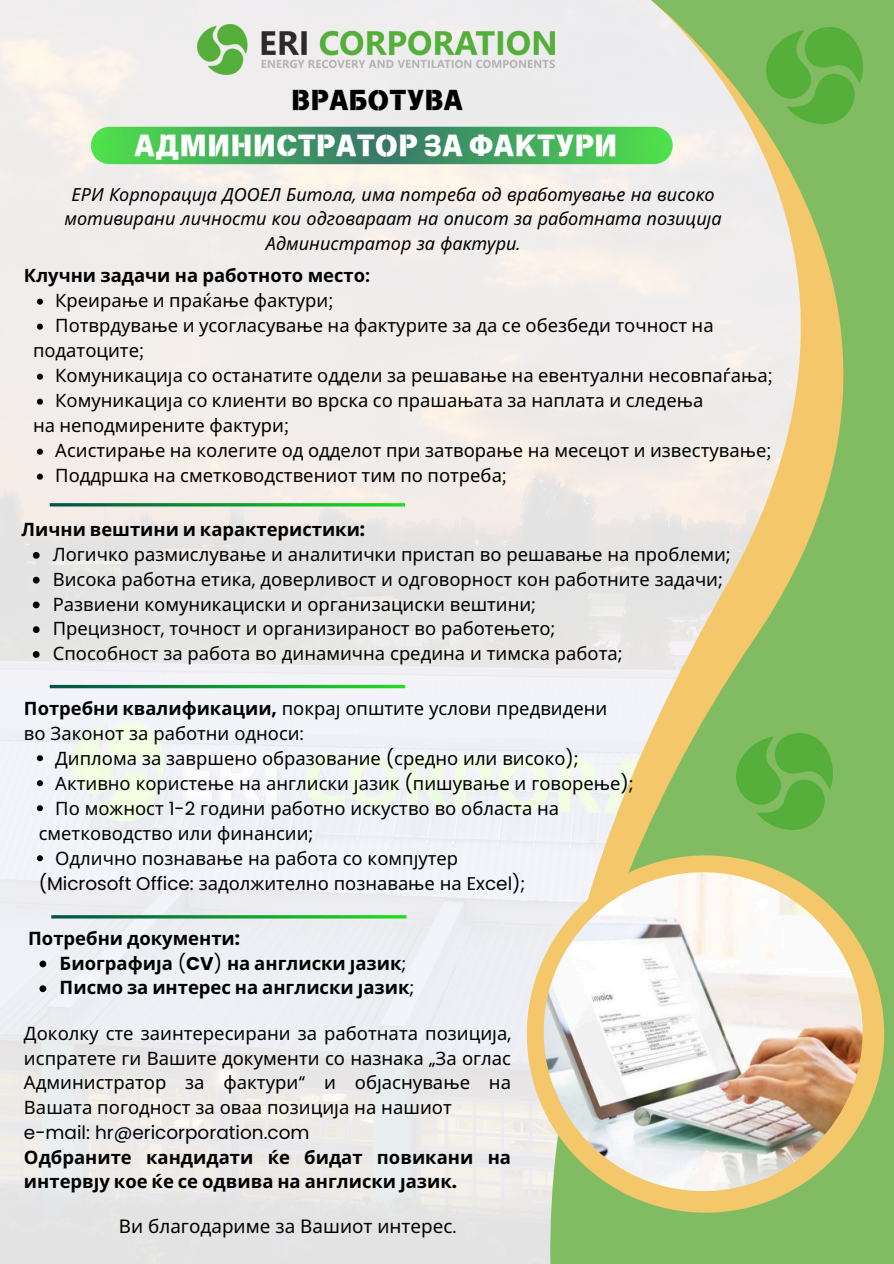
<style>
.page{position:relative;width:894px;height:1264px;background:#fff}
.page>*{position:absolute;margin:0;border:0;box-sizing:border-box;transform-origin:0 0}
.t1{font:28.8px "Canva Title Bole Latin";color:#fff}
.t2{font:27px "Canva Title Bole Latin";color:#000}
.t3{font:18.75px "Noto Sans";color:#000}
.t4{font:18.45px/25px "Noto Sans";color:#000}
.t5{font:700 18.45px/24.8px "Noto Sans";color:#000}
.t6{font:18.45px "Poppins";color:#000}
.t7{font:italic 18px/24.8px "Noto Sans";color:#000;text-align:center}
.s1{font-family:"Poppins"}
.s2{font-family:"Canva Sans"}
.s3{font-weight:700}
.s4{font-family:"Poppins";font-weight:700}
.s5{font-family:"Noto Sans"}
.s6{font-family:"Poppins";font-weight:400}
</style>
<div class="page">
<img style="left:0;top:0;width:504px;height:1263px">
<svg style="left:504px;top:0;width:389px;height:1263px;background:#c9d8b0"></svg>
<div style="left:526px;top:855px;width:357px;height:357px;background:#f4c76b;border-radius:50%"></div>
<img style="left:543px;top:872px;width:319px;height:319px;border-radius:50%">
<hr style="left:50px;top:503px;width:355px;height:3px;background:#fff">
<img style="left:197px;top:24px;width:357px;height:51px">
<svg style="left:91px;top:127px;width:581px;height:37px;background:#44ab5d"></svg>
<hr style="left:50px;top:685px;width:355px;height:3px;background:#fff">
<svg style="left:37px;top:755px;width:6px;height:6px"></svg>
<svg style="left:37px;top:780px;width:6px;height:6px"></svg>
<svg style="left:37px;top:805px;width:6px;height:6px"></svg>
<svg style="left:37px;top:855px;width:6px;height:6px"></svg>
<hr style="left:51px;top:915px;width:355px;height:3px;background:#fff">
<img style="left:736px;top:733px;width:96px;height:96px">
<img style="left:766px;top:27px;width:96px;height:96px">
<svg style="left:37px;top:298px;width:6px;height:7px"></svg>
<svg style="left:37px;top:323px;width:6px;height:7px"></svg>
<svg style="left:37px;top:373px;width:6px;height:7px"></svg>
<svg style="left:37px;top:398px;width:6px;height:6px"></svg>
<svg style="left:37px;top:448px;width:6px;height:6px"></svg>
<svg style="left:37px;top:473px;width:6px;height:6px"></svg>
<svg style="left:39px;top:960px;width:7px;height:7px"></svg>
<svg style="left:39px;top:985px;width:7px;height:7px"></svg>
<svg style="left:33px;top:552px;width:7px;height:6px"></svg>
<svg style="left:33px;top:576px;width:7px;height:7px"></svg>
<svg style="left:33px;top:601px;width:7px;height:7px"></svg>
<svg style="left:33px;top:626px;width:7px;height:7px"></svg>
<svg style="left:33px;top:651px;width:7px;height:6px"></svg>
<p class="t2" style="left:291px;top:86px;width:173px">ВРАБОТУВА</p>
<h2 class="t1" style="left:134px;top:131px;width:485px">АДМИНИСТРАТОР ЗА ФАКТУРИ</h2>
<p class="t7" style="left:64px;top:181px;width:658px">ЕРИ Корпорација ДООЕЛ Битола<span class="s1">,</span> има потреба од вработување на високо мотивирани личности кои одговараат на описот за работната позиција<br>Администратор за фактури<span class="s1">.</span></p>
<h2 class="t5" style="left:24px;top:263px;width:347px">Клучни задачи на работното место<span class="s2">:</span></h2>
<p class="t4" style="left:55px;top:287px;width:279px">Креирање и праќање фактури<span class="s2">;</span></p>
<p class="t4" style="left:55px;top:312px;width:659px">Потврдување и усогласување на фактурите за да се обезбеди точност на</p>
<p class="t4" style="left:55px;top:337px;width:718px;text-indent:-22px">податоците<span class="s2">;<br></span>Комуникација со останатите оддели за решавање на евентуални несовпаѓања<span class="s2">;</span></p>
<p class="t4" style="left:55px;top:387px;width:649px">Комуникација со клиенти во врска со прашањата за наплата и следења</p>
<p class="t4" style="left:55px;top:412px;width:717px;text-indent:-22px">на неподмирените фактури<span class="s2">;<br></span>Асистирање на колегите од одделот при затворање на месецот и известување<span class="s2">;</span></p>
<p class="t4" style="left:55px;top:462px;width:453px">Поддршка на сметководствениот тим по потреба<span class="s2">;</span></p>
<p class="t5" style="left:22px;top:516px;width:345px">Лични вештини и карактеристики<span class="s1">:</span></p>
<p class="t4" style="left:53px;top:541px;width:679px">Логичко размислување и аналитички пристап во решавање на проблеми<span class="s1">;</span></p>
<p class="t4" style="left:53px;top:566px;width:671px">Висока работна етика<span class="s1">,</span> доверливост и одговорност кон работните задачи<span class="s1">;</span></p>
<p class="t4" style="left:53px;top:591px;width:484px">Развиени комуникациски и организациски вештини<span class="s1">;</span></p>
<p class="t4" style="left:53px;top:615px;width:504px">Прецизност<span class="s1">,</span> точност и организираност во работењето<span class="s1">;</span></p>
<p class="t4" style="left:53px;top:640px;width:571px">Способност за работа во динамична средина и тимска работа<span class="s1">;</span></p>
<p class="t4" style="left:24px;top:695px;width:584px"><span class="s3">Потребни квалификации</span><span class="s4">,</span> покрај општите услови предвидени</p>
<p class="t4" style="left:24px;top:720px;width:281px">во Законот за работни односи<span class="s1">:</span></p>
<p class="t4" style="left:55px;top:745px;width:525px">Диплома за завршено образование <span class="s1">(</span>средно или високо<span class="s1">);</span></p>
<p class="t4" style="left:55px;top:770px;width:580px">Активно користење на англиски јазик <span class="s1">(</span>пишување и говорење<span class="s1">);</span></p>
<p class="t4" style="left:55px;top:795px;width:505px">По можност <span class="s1">1-2</span> години работно искуство во областа на</p>
<h1 class="t4" style="left:55px;top:820px;width:404px;text-indent:-17px">сметководство или финансии<span class="s1">;<br></span>Одлично познавање на работа со компјутер</h1>
<h1 class="t6" style="left:39px;top:870px;width:488px">(Microsoft Office: <span class="s5">задолжително познавање на</span> Excel);</h1>
<p class="t5" style="left:28px;top:925px;width:213px">Потребни документи<span class="s1">:</span></p>
<p class="t5" style="left:60px;top:950px;width:348px">Биографија <span class="s6">(</span><span class="s1">CV</span><span class="s6">)</span> на англиски јазик<span class="s6">;</span></p>
<p class="t5" style="left:60px;top:974px;width:356px">Писмо за интерес на англиски јазик<span class="s6">;</span></p>
<p class="t4" style="left:24px;top:1020px;width:488px;text-align:justify">Доколку сте заинтересирани за работната позиција<span class="s1">, </span>испратете ги Вашите документи со назнака <span class="s1">„</span>За оглас Администратор за фактури<span class="s1">“</span> и објаснување на Вашата погодност за оваа позиција на нашиот</p>
<p class="t6" style="left:24px;top:1119px;width:287px">e-mail: hr@ericorporation.com</p>
<p class="t5" style="left:24px;top:1143px;width:488px">Одбраните кандидати ќе бидат повикани на интервју кое ќе се одвива на англиски јазик<span class="s1">.</span></p>
<p class="t3" style="left:119px;top:1212px;width:339px">Ви благодариме за Вашиот интерес<span class="s1">.</span></p>
</div>
